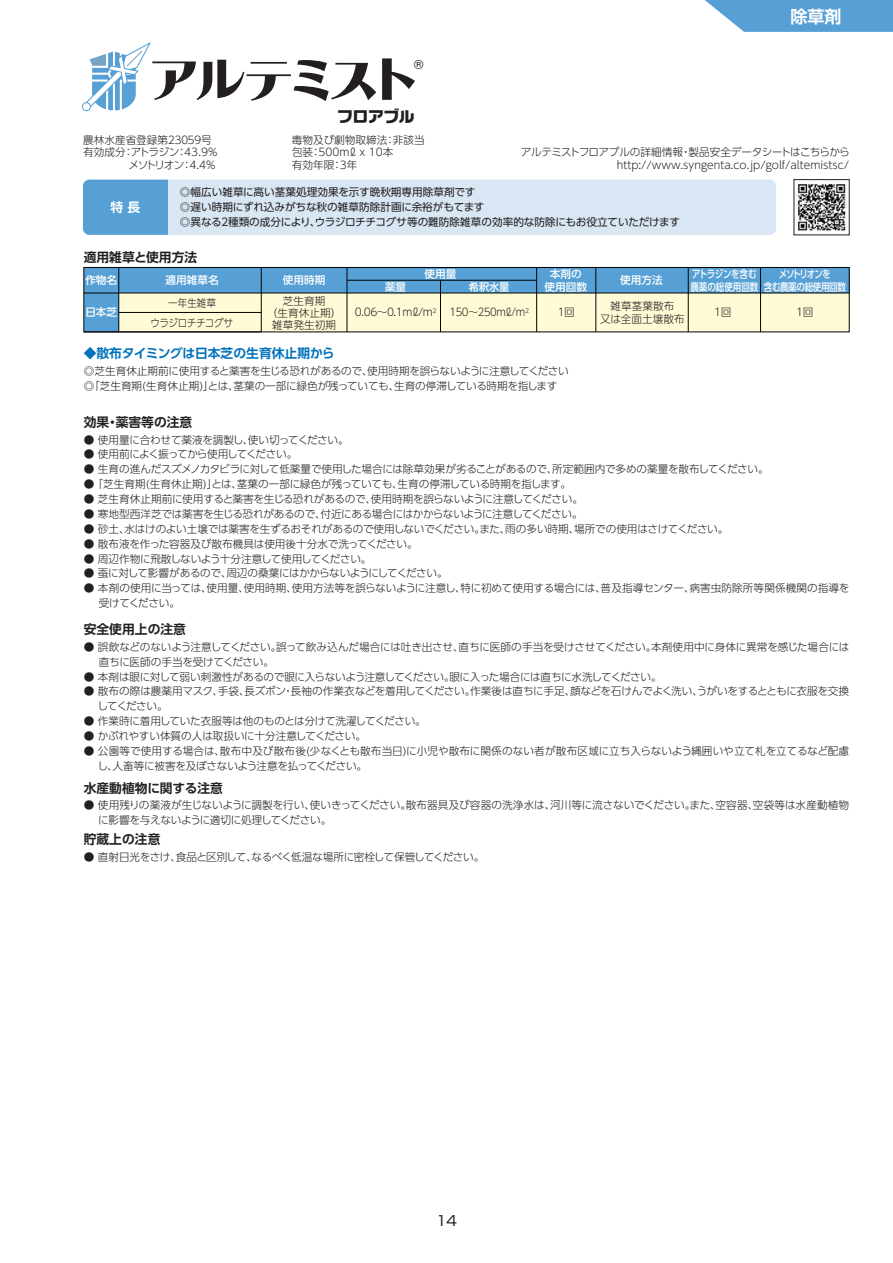
<style>
.page{position:relative;width:893px;height:1263px;background:#fff}
.page>*{position:absolute;margin:0;border:0;box-sizing:border-box;transform-origin:0 0}
.t1{font:50.55px "Typos A319 Std";letter-spacing:-.16em;color:#231f20}
.t2{font:700 16.95px "UD Shin Go Pro De";color:#fff}
.t3{font:15.3px "NIS WNKS L10 S10 83 pv RKSJ H";color:#231f20}
.t4{font:13.8px "Shin Go Pr 6";color:#231f20}
.t5{font:700 12.75px "UD Shin Go Pro De";color:#231f20}
.t6{font:700 12.75px "UD Shin Go Pro De";letter-spacing:-.01em;color:#0072bc}
.t7{font:700 12.75px "UD Shin Go Pro De";color:#fff}
.t8{font:12.6px "Helvetica";color:#231f20}
.t9{font:300 10.65px/14.9px "UD Shin Go Pro";letter-spacing:-.02em;color:#231f20}
.t10{font:300 10.65px/12.8px "UD Shin Go Pro";color:#231f20}
.t11{font:10.65px/14.9px "UD Shin Go Pro";color:#231f20}
.t12{font:300 10.65px "UD Shin Go Pro";letter-spacing:-.045em;color:#231f20}
.t13{font:500 10.65px/12.8px "UD Shin Go Pro";color:#fff;text-align:center}
.t14{font:300 10.65px "UD Shin Go Pro";letter-spacing:-.04em;color:#231f20}
.t15{font:300 10.65px "UD Shin Go Pro";letter-spacing:-.08em;color:#231f20}
.t16{font:300 10.65px/19.5px "UD Shin Go Pro";letter-spacing:-.02em;color:#231f20;text-align:center;scale:.9 1}
.t17{font:500 10.65px "UD Shin Go Pro";letter-spacing:-.04em;color:#fff;scale:.8 1}
.t18{font:500 10.65px "UD Shin Go Pro";letter-spacing:-.05em;color:#fff;scale:.8 1}
.t19{font:500 10.65px "UD Shin Go Pro";color:#fff;scale:.8 1}
.t20{font:500 10.65px "UD Shin Go Pro";letter-spacing:-.145em;color:#fff;scale:.8 1}
.t21{font:500 10.65px "UD Shin Go Pro";color:#fff;scale:.95 1}
</style>
<div class="page">
<div style="left:119px;top:293px;width:730px;height:39px;background:#fffbd6"></div>
<div style="left:84px;top:267px;width:765px;height:26px;background:#56a0d5"></div>
<div style="left:84px;top:267px;width:35px;height:65px;background:#56a0d5"></div>
<hr style="left:119px;top:267px;width:1px;height:65px;background:#030303">
<hr style="left:261px;top:267px;width:1px;height:65px;background:#030303">
<hr style="left:347px;top:267px;width:1px;height:65px;background:#030303">
<hr style="left:440px;top:280px;width:1px;height:52px;background:#030303">
<hr style="left:536px;top:267px;width:1px;height:65px;background:#030303">
<hr style="left:596px;top:267px;width:1px;height:65px;background:#030303">
<hr style="left:760px;top:267px;width:1px;height:65px;background:#030303">
<hr style="left:347px;top:280px;width:190px;height:1px;background:#030303">
<hr style="left:84px;top:293px;width:765px;height:1px;background:#030303">
<div style="left:84px;top:267px;width:765px;height:65px;border:1px solid #030303"></div>
<hr style="left:84px;top:332px;width:177px;height:1px;background:#030303">
<hr style="left:688px;top:267px;width:1px;height:65px;background:#030303">
<hr style="left:119px;top:312px;width:142px;height:1px;background:#030303">
<img style="left:796px;top:182px;width:50px;height:49px">
<svg style="left:83px;top:180px;width:693px;height:55px"></svg>
<svg style="left:82px;top:43px;width:69px;height:68px"></svg>
<svg style="left:705px;top:0;width:188px;height:32px"></svg>
<h1 class="t1" style="left:148px;top:54px;width:274px">アルテミスト</h1>
<p class="t8" style="left:414px;top:55px;width:11px">®</p>
<h3 class="t3" style="left:338px;top:106px;width:78px">フロアブル</h3>
<p class="t10" style="left:83px;top:133px;width:130px">農林水産省登録第２３０５９号</p>
<p class="t9" style="left:83px;top:145px;width:136px">有効成分：アトラジン：43.9%</p>
<p class="t9" style="left:128px;top:157px;width:88px">メソトリオン：4.4%</p>
<p class="t10" style="left:292px;top:133px;width:134px">毒物及び劇物取締法：非該当包装：500mℓ x 10本<br>有効年限：3年</p>
<h2 class="t2" style="left:790px;top:3px;width:53px">除草剤</h2>
<p class="t10" style="left:521px;top:146px;width:330px;text-align:right">アルテミストフロアブルの詳細情報・製品安全データシートはこちらからhttp://www.syngenta.co.jp/golf/altemistsc/</p>
<p class="t7" style="left:111px;top:197px;width:31px">特 長</p>
<p class="t11" style="left:180px;top:184px;width:502px">◎幅広い雑草に高い茎葉処理効果を示す晩秋期専用除草剤です<br>◎遅い時期にずれ込みがちな秋の雑草防除計画に余裕がもてます<br>◎異なる２種類の成分により、ウラジロチチコグサ等の難防除雑草の効率的な防除にもお役立ていただけます</p>
<p class="t5" style="left:84px;top:246px;width:115px">適用雑草と使用方法</p>
<p class="t13" style="left:85px;top:274px;width:33px">作物名</p>
<p class="t13" style="left:85px;top:306px;width:33px">日本芝</p>
<p class="t18" style="left:692px;top:265px;width:82px">アトラジンを含む</p>
<p class="t13" style="left:424px;top:267px;width:33px">使用量</p>
<p class="t13" style="left:545px;top:267px;width:44px">本剤の使用回数</p>
<p class="t20" style="left:779px;top:265px;width:66px">メソトリオンを</p>
<p class="t13" style="left:166px;top:274px;width:55px">適用雑草名</p>
<p class="t16" style="left:151px;top:293px;width:93px">一年生雑草<br>ウラジロチチコグサ</p>
<p class="t10" style="left:600px;top:299px;width:86px;text-align:center">雑草茎葉散布<br>又は全面土壌散布</p>
<p class="t13" style="left:283px;top:274px;width:44px">使用時期</p>
<p class="t10" style="left:267px;top:294px;width:76px;line-height:12px;text-align:center">芝生育期<br>（生育休止期）雑草発生初期</p>
<p class="t13" style="left:620px;top:274px;width:44px">使用方法</p>
<p class="t13" style="left:385px;top:280px;width:23px">薬量</p>
<p class="t19" style="left:690px;top:278px;width:87px">農薬の総使用回数</p>
<p class="t21" style="left:469px;top:278px;width:44px">希釈水量</p>
<p class="t17" style="left:764px;top:278px;width:104px">含む農薬の総使用回数</p>
<p class="t14" style="left:355px;top:303px;width:176px">0.06～0.1mℓ/m<sup>2</sup> 150～250mℓ/m<sup>2</sup></p>
<p class="t9" style="left:558px;top:304px;width:19px">1回</p>
<p class="t9" style="left:714px;top:304px;width:19px">1回</p>
<p class="t9" style="left:796px;top:304px;width:19px">1回</p>
<p class="t6" style="left:84px;top:343px;width:252px">◆散布タイミングは日本芝の生育休止期から</p>
<p class="t9" style="left:84px;top:363px;width:487px">◎芝生育休止期前に使用すると薬害を生じる恐れがあるので、使用時期を誤らないように注意してください◎「芝生育期(生育休止期)」とは、茎葉の一部に緑色が残っていても、生育の停滞している時期を指します</p>
<p class="t5" style="left:84px;top:412px;width:110px">効果・薬害等の注意</p>
<p class="t9" style="left:84px;top:432px;width:266px">● 使用量に合わせて薬液を調製し、使い切ってください。</p>
<p class="t15" style="left:84px;top:446px;width:215px">● 使用前によく振ってから使用してください。</p>
<p class="t9" style="left:84px;top:461px;width:686px">● 生育の進んだスズメノカタビラに対して低薬量で使用した場合には除草効果が劣ることがあるので、所定範囲内で多めの薬量を散布してください。</p>
<p class="t10" style="left:84px;top:477px;width:489px">● 「芝生育期(生育休止期)」とは、茎葉の一部に緑色が残っていても、生育の停滞している時期を指します。</p>
<p class="t9" style="left:84px;top:491px;width:501px">● 芝生育休止期前に使用すると薬害を生じる恐れがあるので、使用時期を誤らないように注意してください。</p>
<p class="t9" style="left:84px;top:506px;width:500px">● 寒地型西洋芝では薬害を生じる恐れがあるので、付近にある場合にはかからないように注意してください。</p>
<p class="t9" style="left:84px;top:521px;width:646px">● 砂土、水はけのよい土壌では薬害を生ずるおそれがあるので使用しないでください。また、雨の多い時期、場所での使用はさけてください。</p>
<p class="t9" style="left:84px;top:536px;width:336px">● 散布液を作った容器及び散布機具は使用後十分水で洗ってください。</p>
<p class="t9" style="left:84px;top:551px;width:289px">● 周辺作物に飛散しないよう十分注意して使用してください。</p>
<p class="t9" style="left:84px;top:566px;width:365px">● 蚕に対して影響があるので、周辺の桑葉にはかからないようにしてください。</p>
<p class="t9" style="left:99px;top:580px;width:752px;text-indent:-15px">● 本剤の使用に当っては、使用量、使用時期、使用方法等を誤らないように注意し、特に初めて使用する場合には、普及指導センター、病害虫防除所等関係機関の指導を受けてください。</p>
<p class="t5" style="left:84px;top:619px;width:104px">安全使用上の注意</p>
<p class="t9" style="left:99px;top:639px;width:752px;text-indent:-15px">● 誤飲などのないよう注意してください。誤って飲み込んだ場合には吐き出させ、直ちに医師の手当を受けさせてください。本剤使用中に身体に異常を感じた場合には直ちに医師の手当を受けてください。</p>
<p class="t9" style="left:84px;top:669px;width:579px">● 本剤は眼に対して弱い刺激性があるので眼に入らないよう注意してください。眼に入った場合には直ちに水洗してください。</p>
<p class="t9" style="left:97px;top:684px;width:753px;text-indent:-14px">● 散布の際は農薬用マスク、手袋、長ズボン・長袖の作業衣などを着用してください。作業後は直ちに手足、顔などを石けんでよく洗い、うがいをするとともに衣服を交換してください。</p>
<p class="t9" style="left:84px;top:713px;width:344px">● 作業時に着用していた衣服等は他のものとは分けて洗濯してください。</p>
<p class="t9" style="left:84px;top:728px;width:284px">● かぶれやすい体質の人は取扱いに十分注意してください。</p>
<p class="t10" style="left:97px;top:743px;width:753px;line-height:14.9px;text-indent:-14px">● 公園等で使用する場合は、散布中及び散布後(少なくとも散布当日)に小児や散布に関係のない者が散布区域に立ち入らないよう縄囲いや立て札を立てるなど配慮し、人畜等に被害を及ぼさないよう注意を払ってください。</p>
<p class="t5" style="left:84px;top:777px;width:141px">水産動植物に関する注意</p>
<p class="t9" style="left:98px;top:797px;width:752px;text-indent:-14px">● 使用残りの薬液が生じないように調製を行い､使いきってください。散布器具及び容器の洗浄水は、河川等に流さないでください。また、空容器、空袋等は水産動植物に影響を与えないように適切に処理してください。</p>
<p class="t5" style="left:84px;top:829px;width:78px">貯蔵上の注意</p>
<p class="t12" style="left:84px;top:848px;width:402px">● 直射日光をさけ、食品と区別して、なるべく低温な場所に密栓して保管してください。</p>
<p class="t4" style="left:436px;top:1209px;width:22px">14</p>
</div>
